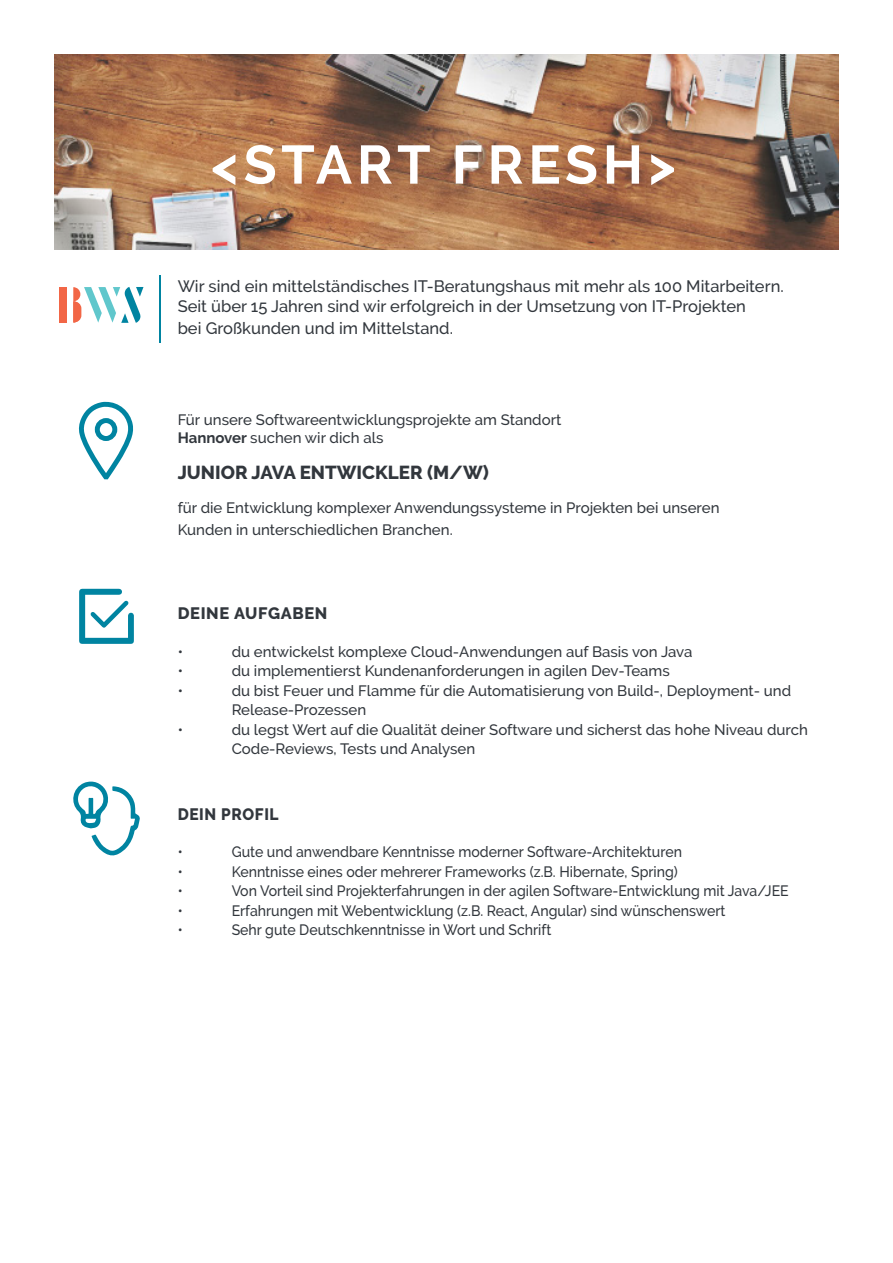
<style>
.page{position:relative;width:893px;height:1263px;background:#fff}
.page>*{position:absolute;margin:0;border:0;box-sizing:border-box;transform-origin:0 0}
.t1{font:700 54px "Raleway";letter-spacing:.09em;color:#fff}
.t2{font:800 18.75px "Raleway";color:#32373d}
.t3{font:500 16.5px/19.8px "Raleway";color:#32373d}
.t4{font:800 16.5px "Raleway";letter-spacing:.04em;color:#32373d}
.t5{font:800 16.5px "Raleway";letter-spacing:.04em;color:#32373d;scale:.94 1}
.t6{font:500 15px/19.5px "Raleway";color:#32373d}
.t7{font:500 15px "Raleway";color:#32373d;scale:.94 1}
.s1{font-weight:700}
</style>
<div class="page">
<svg style="left:79px;top:589px;width:55px;height:55px"></svg>
<img style="left:54px;top:54px;width:785px;height:196px">
<svg style="left:78px;top:401px;width:56px;height:79px"></svg>
<svg style="left:73px;top:781px;width:67px;height:75px"></svg>
<svg style="left:73px;top:287px;width:70px;height:36px"></svg>
<div style="left:60px;top:287px;width:7px;height:36px;background:#f26646"></div>
<hr style="left:159px;top:276px;width:1px;height:67px;background:#0084a1">
<p class="t1" style="left:211px;top:134px;width:466px">&lt;START FRESH&gt;</p>
<p class="t3" style="left:178px;top:277px;width:608px">Wir sind ein mittelständisches IT-Beratungshaus mit mehr als 100 Mitarbeitern.<br>Seit über 15 Jahren sind wir erfolgreich in der Umsetzung von IT-Projekten</p>
<p class="t3" style="left:178px;top:318px;width:277px">bei Großkunden und im Mittelstand.</p>
<p class="t6" style="left:178px;top:410px;width:385px">Für unsere Softwareentwicklungsprojekte am Standort</p>
<p class="t6" style="left:178px;top:428px;width:207px"><span class="s1">Hannover</span> suchen wir dich als</p>
<p class="t2" style="left:178px;top:461px;width:313px">JUNIOR JAVA ENTWICKLER (M/W)</p>
<p class="t6" style="left:178px;top:498px;width:543px">für die Entwicklung komplexer Anwendungssysteme in Projekten bei unseren</p>
<p class="t6" style="left:178px;top:520px;width:276px">Kunden in unterschiedlichen Branchen.</p>
<p class="t4" style="left:178px;top:604px;width:151px">DEINE AUFGABEN</p>
<p class="t6" style="left:178px;top:642px;width:7px">•</p>
<p class="t6" style="left:232px;top:642px;width:462px">du entwickelst komplexe Cloud-Anwendungen auf Basis von Java</p>
<p class="t6" style="left:178px;top:661px;width:7px">•</p>
<p class="t6" style="left:232px;top:661px;width:440px">du implementierst Kundenanforderungen in agilen Dev-Teams</p>
<p class="t6" style="left:178px;top:681px;width:7px">•</p>
<p class="t6" style="left:232px;top:681px;width:561px">du bist Feuer und Flamme für die Automatisierung von Build-, Deployment- und<br>Release-Prozessen</p>
<p class="t6" style="left:178px;top:720px;width:7px">•</p>
<p class="t6" style="left:232px;top:720px;width:578px">du legst Wert auf die Qualität deiner Software und sicherst das hohe Niveau durch<br>Code-Reviews, Tests und Analysen</p>
<p class="t5" style="left:178px;top:804px;width:109px">DEIN PROFIL</p>
<p class="t7" style="left:178px;top:843px;width:7px">•</p>
<p class="t7" style="left:232px;top:843px;width:481px">Gute und anwendbare Kenntnisse moderner Software-Architekturen</p>
<p class="t7" style="left:178px;top:863px;width:7px">•</p>
<p class="t7" style="left:232px;top:863px;width:476px">Kenntnisse eines oder mehrerer Frameworks (z.B. Hibernate, Spring)</p>
<p class="t7" style="left:178px;top:882px;width:7px">•</p>
<p class="t7" style="left:232px;top:882px;width:594px">Von Vorteil sind Projekterfahrungen in der agilen Software-Entwicklung mit Java/JEE</p>
<p class="t7" style="left:178px;top:902px;width:7px">•</p>
<p class="t7" style="left:232px;top:902px;width:527px">Erfahrungen mit Webentwicklung (z.B. React, Angular) sind wünschenswert</p>
<p class="t7" style="left:178px;top:921px;width:7px">•</p>
<p class="t7" style="left:232px;top:921px;width:342px">Sehr gute Deutschkenntnisse in Wort und Schrift</p>
</div>
